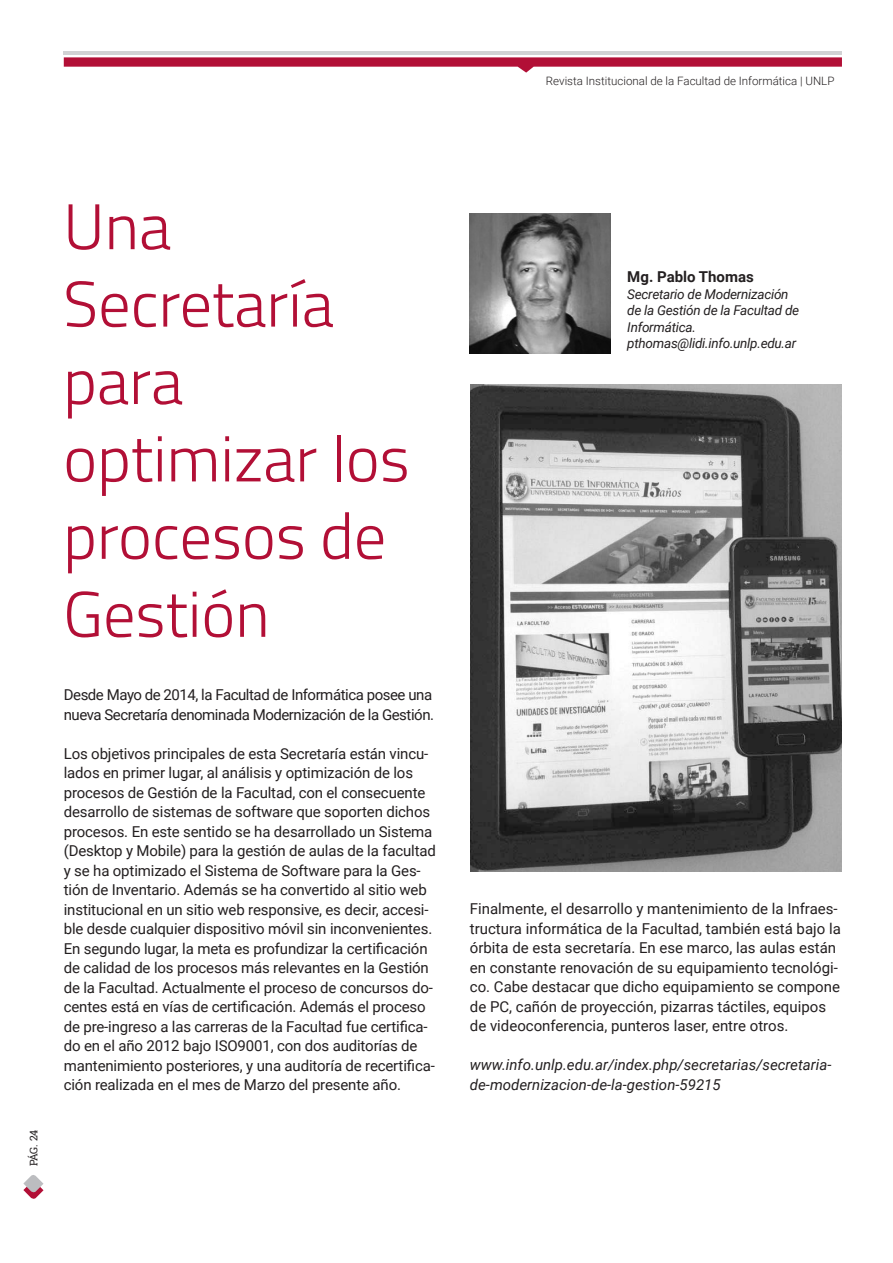
<style>
.page{position:relative;width:893px;height:1263px;background:#fff}
.page>*{position:absolute;margin:0;border:0;box-sizing:border-box;transform-origin:0 0}
.t1{font:300 64.5px/77.6px "Titillium Web";color:#b20f36}
.t2{font:15px/19.5px "Roboto";letter-spacing:-.01em;color:#231f20}
.t3{font:15px/19.5px "Roboto";letter-spacing:-.03em;color:#231f20}
.t4{font:italic 15px/19.5px "Roboto";color:#231f20}
.t5{font:700 15px "Roboto";color:#231f20}
.t6{font:italic 13.5px/16.5px "Roboto";letter-spacing:-.02em;color:#231f20}
.t7{font:300 11.55px "Roboto";color:#231f20}
.t8{font:10.5px "Roboto Slab";color:#231f20}
</style>
<div class="page">
<svg style="left:23px;top:1175px;width:21px;height:24px"></svg>
<svg style="left:64px;top:57px;width:778px;height:16px"></svg>
<hr style="left:64px;top:51px;width:778px;height:3px;background:#d1d2d4">
<img style="left:471px;top:385px;width:371px;height:487px">
<img style="left:470px;top:213px;width:140px;height:140px">
<p class="t7" style="left:546px;top:72px;width:290px">Revista Institucional de la Facultad de Informática | UNLP</p>
<p class="t8" style="left:27px;top:1166px;width:38px;rotate:-90deg">PÁG. 24</p>
<h1 class="t1" style="left:63px;top:185px;width:348px">Una<br>Secretaría para optimizar los procesos de<br>Gestión</h1>
<p class="t3" style="left:64px;top:684px;width:372px">Desde Mayo de 2014, la Facultad de Informática posee una nueva Secretaría denominada Modernización de la Gestión.</p>
<p class="t2" style="left:64px;top:743px;width:374px">Los objetivos principales de esta Secretaría están vincu&shy;lados en primer lugar, al análisis y optimización de los procesos de Gestión de la Facultad, con el consecuente desarrollo de sistemas de software que soporten dichos procesos. En este sentido se ha desarrollado un Sistema (Desktop y Mobile) para la gestión de aulas de la facultad y se ha optimizado el Sistema de Software para la Ges&shy;tión de Inventario. Además se ha convertido al sitio web institucional en un sitio web responsive, es decir, accesi&shy;ble desde cualquier dispositivo móvil sin inconvenientes.<br>En segundo lugar, la meta es profundizar la certificación de calidad de los procesos más relevantes en la Gestión de la Facultad. Actualmente el proceso de concursos do&shy;centes está en vías de certificación. Además el proceso de pre-ingreso a las carreras de la Facultad fue certifica&shy;do en el año 2012 bajo ISO9001, con dos auditorías de mantenimiento posteriores, y una auditoría de recertifica&shy;ción realizada en el mes de Marzo del presente año.</p>
<p class="t5" style="left:627px;top:266px;width:128px">Mg. Pablo Thomas</p>
<p class="t6" style="left:627px;top:285px;width:173px">Secretario de Modernización de la Gestión de la Facultad de<br>Informática. pthomas@lidi.info.unlp.edu.ar</p>
<p class="t2" style="left:470px;top:899px;width:372px">Finalmente, el desarrollo y mantenimiento de la Infraes&shy;tructura informática de la Facultad, también está bajo la órbita de esta secretaría. En ese marco, las aulas están en constante renovación de su equipamiento tecnológi&shy;co. Cabe destacar que dicho equipamiento se compone de PC, cañón de proyección, pizarras táctiles, equipos de videoconferencia, punteros laser, entre otros.</p>
<p class="t4" style="left:470px;top:1055px;width:363px">www.info.unlp.edu.ar/index.php/secretarias/secretaria&shy;de-modernizacion-de-la-gestion-59215</p>
</div>
